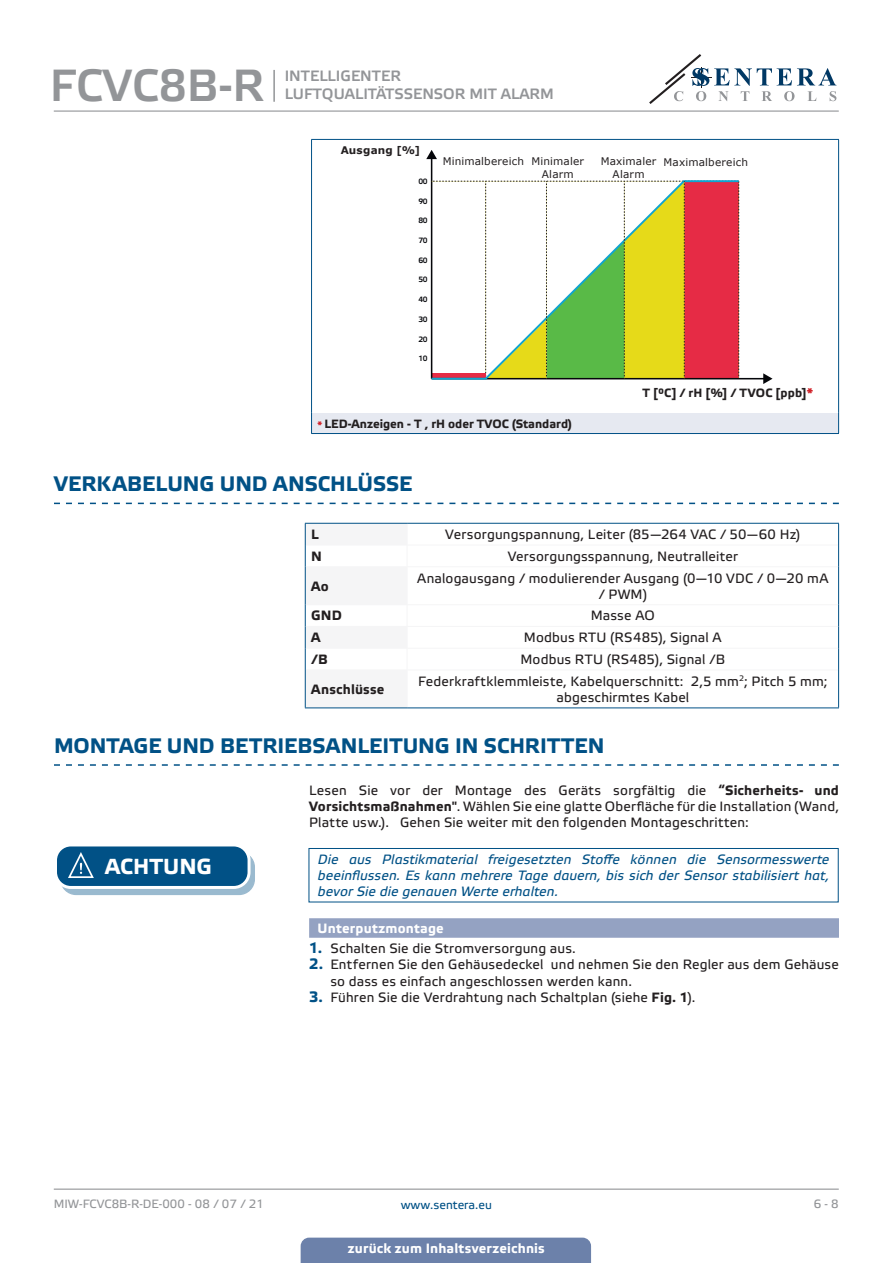
<style>
.page{position:relative;width:893px;height:1263px;background:#fff}
.page>*{position:absolute;margin:0;border:0;box-sizing:border-box;transform-origin:0 0}
.t1{font:45px "Etelka Medium Pro";color:#939598}
.t2{font:700 21.75px "Etelka Text Pro";color:#fff}
.t3{font:700 21px "Etelka Text Pro";color:#015186}
.t4{font:15px/18px "Etelka Medium Pro";color:#939598}
.body{font:13.5px/16.2px "Etelka Text Pro";letter-spacing:.015em;color:#231f20;text-align:justify}
.table_text{font:13.5px/16.2px "Etelka Text Pro";letter-spacing:.015em;color:#231f20;text-align:center}
.attention{font:italic 13.5px/16.2px "Etelka Text Pro";letter-spacing:.01em;color:#015186;text-align:justify}
.bullet-style{font:13.5px/16.2px "Etelka Text Pro";letter-spacing:.015em;color:#231f20;text-align:center}
.Number-roman{font:700 13.5px "Etelka Text Pro";letter-spacing:.015em;color:#fff}
.table_text-2{font:700 13.5px "Etelka Text Pro";letter-spacing:.015em;color:#231f20}
.Body_text{font:700 12px "Etelka Text Pro";color:#231f20}
.t5{font:12px "Etelka Text Pro";color:#939598}
.table_text-3{font:700 12px "Etelka Text Pro";letter-spacing:.02em;color:#231f20}
.t6{font:12px "Etelka Text Pro";color:#015186}
.table_text-4{font:10.5px/12.6px "Verdana";letter-spacing:.015em;color:#231f20;text-align:center}
.table_text-5{font:700 10.5px "Verdana";letter-spacing:.02em;color:#231f20}
.t7{font:7.65px "Etelka Medium Pro";letter-spacing:-.035em;color:#05060a}
.s1{font-size:9px;color:#d1232a}
.s2{color:#d1232a}
.s3{font-weight:700}
.s4{font-weight:700;font-size:15px;color:#015186}
</style>
<div class="page">
<hr style="left:54px;top:111px;width:785px;height:1px;background:#939598">
<hr style="left:54px;top:1188px;width:785px;height:2px;background:#939598">
<svg style="left:649px;top:54px;width:187px;height:50px"></svg>
<div style="left:301px;top:1237px;width:290px;height:26px;background:#6c81aa"></div>
<hr style="left:273px;top:70px;width:2px;height:32px;background:#939598">
<svg style="left:54px;top:503px;width:785px;height:1px"></svg>
<div style="left:312px;top:413px;width:527px;height:20px;background:#e6e9f1"></div>
<hr style="left:311px;top:139px;width:528px;height:1px;background:#015186">
<hr style="left:311px;top:140px;width:1px;height:273px;background:#015186">
<hr style="left:838px;top:140px;width:1px;height:273px;background:#015186">
<svg style="left:311px;top:413px;width:1px;height:20px"></svg>
<svg style="left:838px;top:413px;width:1px;height:20px"></svg>
<hr style="left:311px;top:433px;width:528px;height:1px;background:#015186">
<hr style="left:431px;top:158px;width:1px;height:221px;background:#05060a">
<svg style="left:426px;top:150px;width:11px;height:9px"></svg>
<hr style="left:432px;top:378px;width:333px;height:1px;background:#05060a">
<svg style="left:763px;top:373px;width:9px;height:11px"></svg>
<svg style="left:430px;top:179px;width:311px;height:201px"></svg>
<svg style="left:432px;top:181px;width:307px;height:198px"></svg>
<hr style="left:407px;top:545px;width:431px;height:1px;background:#f5f5f6">
<hr style="left:407px;top:566px;width:431px;height:1px;background:#f5f5f6">
<hr style="left:407px;top:604px;width:431px;height:1px;background:#f5f5f6">
<hr style="left:407px;top:626px;width:431px;height:1px;background:#f5f5f6">
<hr style="left:407px;top:648px;width:431px;height:1px;background:#f5f5f6">
<hr style="left:407px;top:669px;width:431px;height:1px;background:#f5f5f6">
<hr style="left:407px;top:523px;width:432px;height:1px;background:#015186">
<svg style="left:838px;top:524px;width:1px;height:43px"></svg>
<hr style="left:838px;top:567px;width:1px;height:38px;background:#015186">
<svg style="left:305px;top:523px;width:103px;height:147px"></svg>
<svg style="left:838px;top:605px;width:1px;height:65px"></svg>
<hr style="left:305px;top:670px;width:1px;height:37px;background:#015186">
<hr style="left:305px;top:707px;width:102px;height:1px;background:#015186">
<hr style="left:838px;top:670px;width:1px;height:37px;background:#015186">
<hr style="left:407px;top:707px;width:432px;height:1px;background:#015186">
<svg style="left:54px;top:764px;width:785px;height:2px"></svg>
<div style="left:309px;top:918px;width:530px;height:20px;background:#94a2c2"></div>
<div style="left:61px;top:852px;width:193px;height:42px;background:#9abacf;border-radius:15px"></div>
<div style="left:60px;top:851px;width:195px;height:44px;border:1px solid #015186;border-radius:15px"></div>
<div style="left:56px;top:845px;width:193px;height:42px;background:#015186;border-radius:15px"></div>
<div style="left:54px;top:843px;width:197px;height:46px;border:3px solid #fff;border-radius:15px"></div>
<svg style="left:67px;top:852px;width:37px;height:36px"></svg>
<div style="left:309px;top:848px;width:530px;height:54px;border:1px solid #015186"></div>
<h1 class="t1" style="left:50px;top:61px;width:216px">FCVC8B-R</h1>
<p class="t4" style="left:285px;top:67px;width:271px">INTELLIGENTER<br>LUFTQUALITÄTSSENSOR MIT ALARM</p>
<p class="table_text-5" style="left:341px;top:143px;width:81px">Ausgang [%]</p>
<p class="t7" style="left:414px;top:177px;width:15px">100</p>
<p class="t7" style="left:418px;top:197px;width:11px">90</p>
<p class="t7" style="left:418px;top:216px;width:11px">80</p>
<p class="t7" style="left:418px;top:236px;width:11px">70</p>
<p class="t7" style="left:418px;top:256px;width:11px">60</p>
<p class="t7" style="left:418px;top:276px;width:11px">50</p>
<p class="t7" style="left:418px;top:296px;width:11px">40</p>
<p class="t7" style="left:418px;top:315px;width:11px">30</p>
<p class="t7" style="left:418px;top:335px;width:11px">20</p>
<p class="t7" style="left:418px;top:355px;width:11px">10</p>
<p class="table_text-4" style="left:443px;top:155px;width:83px">Minimalbereich</p>
<p class="table_text-4" style="left:532px;top:155px;width:54px">Minimaler<br>Alarm</p>
<p class="table_text-4" style="left:601px;top:155px;width:57px">Maximaler<br>Alarm</p>
<p class="table_text-4" style="left:664px;top:155px;width:86px">Maximalbereich</p>
<p class="Body_text" style="left:318px;top:417px;width:256px"><span class="s1">*</span> LED-Anzeigen - T , rH oder TVOC (Standard)</p>
<p class="table_text-3" style="left:643px;top:386px;width:172px">T [°C] / rH [%] / TVOC [ppb]<span class="s2">*</span></p>
<p class="t3" style="left:54px;top:472px;width:360px">VERKABELUNG UND ANSCHLÜSSE</p>
<p class="table_text-2" style="left:311px;top:527px;width:9px">L</p>
<p class="table_text" style="left:445px;top:527px;width:357px">Versorgungspannung, Leiter (85—264 VAC / 50—60 Hz)</p>
<p class="table_text-2" style="left:311px;top:549px;width:12px">N</p>
<p class="table_text" style="left:508px;top:549px;width:232px">Versorgungsspannung, Neutralleiter</p>
<p class="table_text-2" style="left:311px;top:578px;width:19px">Ao</p>
<p class="table_text" style="left:417px;top:571px;width:413px">Analogausgang / modulierender Ausgang (0—10 VDC / 0—20 mA / PWM)</p>
<p class="table_text-2" style="left:311px;top:608px;width:32px">GND</p>
<p class="table_text" style="left:591px;top:608px;width:66px">Masse AO</p>
<p class="table_text-2" style="left:311px;top:630px;width:11px">A</p>
<p class="table_text" style="left:524px;top:630px;width:199px">Modbus RTU (RS485), Signal A</p>
<p class="table_text-2" style="left:311px;top:652px;width:18px">/B</p>
<p class="table_text" style="left:520px;top:652px;width:206px">Modbus RTU (RS485), Signal /B</p>
<p class="table_text-2" style="left:311px;top:682px;width:75px">Anschlüsse</p>
<p class="bullet-style" style="left:418px;top:674px;width:411px">Federkraftklemmleiste, Kabelquerschnitt: 2,5 mm<sup>2</sup>; Pitch 5 mm; abgeschirmtes Kabel</p>
<p class="t3" style="left:54px;top:734px;width:552px">MONTAGE UND BETRIEBSANLEITUNG IN SCHRITTEN</p>
<p class="body" style="left:309px;top:783px;width:531px">Lesen Sie vor der Montage des Geräts sorgfältig die <span class="s3">“Sicherheits- und Vorsichtsmaßnahmen"</span>. Wählen Sie eine glatte Oberfläche für die Installation (Wand, Platte usw.). Gehen Sie weiter mit den folgenden Montageschritten:</p>
<p class="t2" style="left:105px;top:854px;width:108px">ACHTUNG</p>
<p class="attention" style="left:318px;top:852px;width:513px">Die aus Plastikmaterial freigesetzten Stoffe können die Sensormesswerte beeinflussen. Es kann mehrere Tage dauern, bis sich der Sensor stabilisiert hat, bevor Sie die genauen Werte erhalten.</p>
<p class="Number-roman" style="left:318px;top:920px;width:128px">Unterputzmontage</p>
<p class="body" style="left:309px;top:941px;width:268px"><span class="s4">1.</span> Schalten Sie die Stromversorgung aus.</p>
<p class="body" style="left:330px;top:957px;width:510px;text-indent:-21px"><span class="s4">2.</span> Entfernen Sie den Gehäusedeckel und nehmen Sie den Regler aus dem Gehäuse so dass es einfach angeschlossen werden kann.</p>
<p class="body" style="left:309px;top:990px;width:388px"><span class="s4">3.</span> Führen Sie die Verdrahtung nach Schaltplan (siehe <span class="s3">Fig. 1</span>).</p>
<p class="t5" style="left:54px;top:1197px;width:212px">MIW-FCVC8B-R-DE-000 - 08 / 07 / 21</p>
<p class="t6" style="left:401px;top:1198px;width:93px">www.sentera.eu</p>
<p class="t5" style="left:814px;top:1197px;width:27px">6 - 8</p>
<p class="Number-roman" style="left:348px;top:1240px;width:198px">zurück zum Inhaltsverzeichnis</p>
</div>
